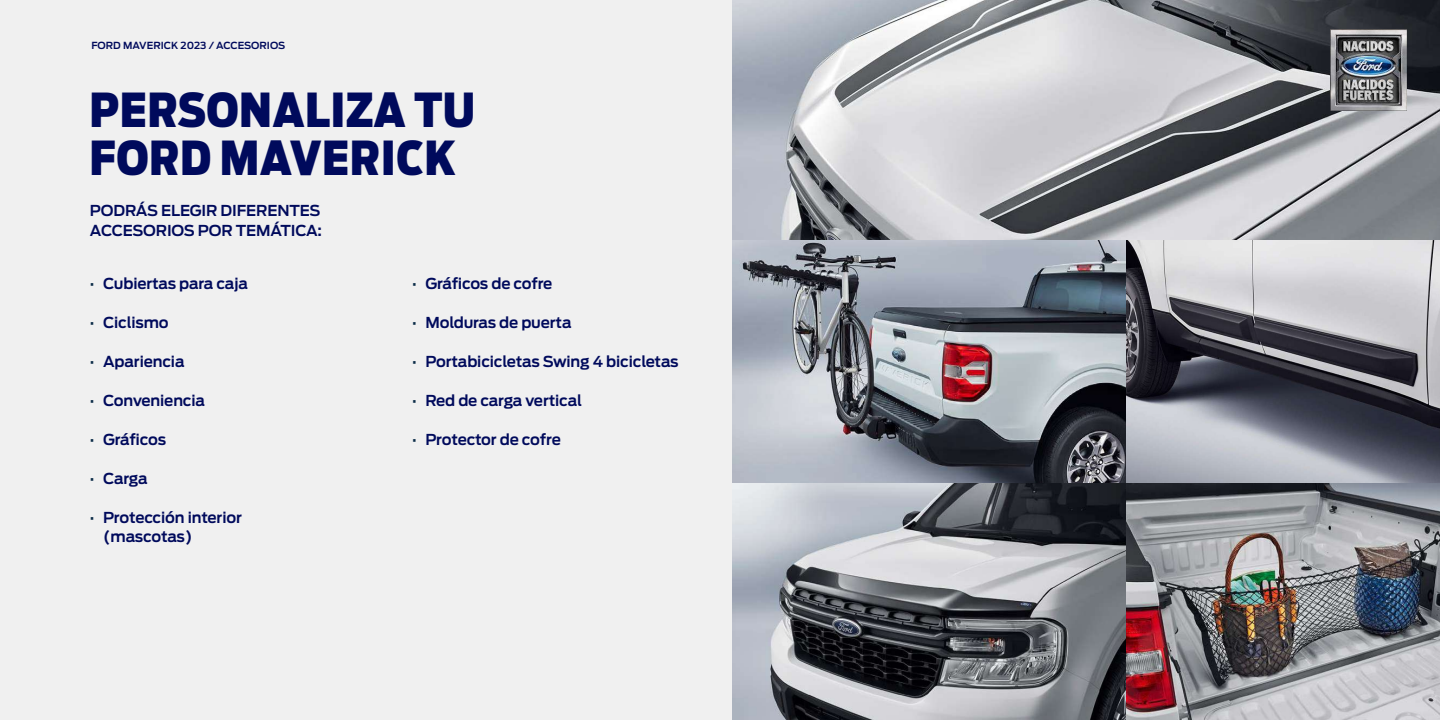
<style>
.page{position:relative;width:1440px;height:720px;background:#f0f0f0}
.page>*{position:absolute;margin:0;border:0;box-sizing:border-box;transform-origin:0 0}
.t1{font:900 46.5px/48px "Ford Antenna Cond";letter-spacing:.01em;color:#000a5c}
.t2{font:600 15px/19.5px "Ford Antenna";letter-spacing:-.01em;color:#000a5c}
.t3{font:600 9.75px "Ford Antenna";color:#000a5c}
.s1{font-weight:400;color:#092a46}
</style>
<div class="page">
<img style="left:732px;top:0;width:708px;height:720px">
<img style="left:1330px;top:30px;width:77px;height:81px">
<p class="t3" style="left:92px;top:37px;width:195px">FORD MAVERICK 2023 / ACCESORIOS</p>
<h1 class="t1" style="left:90px;top:80px;width:387px">PERSONALIZA TU<br>FORD MAVERICK</h1>
<p class="t2" style="left:90px;top:199px;width:234px;line-height:20.2px">PODRÁS ELEGIR DIFERENTES<br>ACCESORIOS POR TEMÁTICA:</p>
<p class="t2" style="left:90px;top:272px;width:160px"><span class="s1">•</span> Cubiertas para caja</p>
<p class="t2" style="left:90px;top:311px;width:81px"><span class="s1">•</span> Ciclismo</p>
<p class="t2" style="left:90px;top:350px;width:96px"><span class="s1">•</span> Apariencia</p>
<p class="t2" style="left:90px;top:389px;width:117px"><span class="s1">•</span> Conveniencia</p>
<p class="t2" style="left:90px;top:428px;width:78px"><span class="s1">•</span> Gráficos</p>
<p class="t2" style="left:90px;top:467px;width:60px"><span class="s1">•</span> Carga</p>
<p class="t2" style="left:103px;top:506px;width:140px;text-indent:-14px"><span class="s1">•</span> Protección interior (mascotas)</p>
<p class="t2" style="left:412px;top:272px;width:142px"><span class="s1">•</span> Gráficos de cofre</p>
<p class="t2" style="left:412px;top:311px;width:161px"><span class="s1">•</span> Molduras de puerta</p>
<p class="t2" style="left:412px;top:350px;width:268px"><span class="s1">•</span> Portabicicletas Swing 4 bicicletas</p>
<p class="t2" style="left:412px;top:389px;width:172px"><span class="s1">•</span> Red de carga vertical</p>
<p class="t2" style="left:412px;top:429px;width:151px"><span class="s1">•</span> Protector de cofre</p>
</div>
